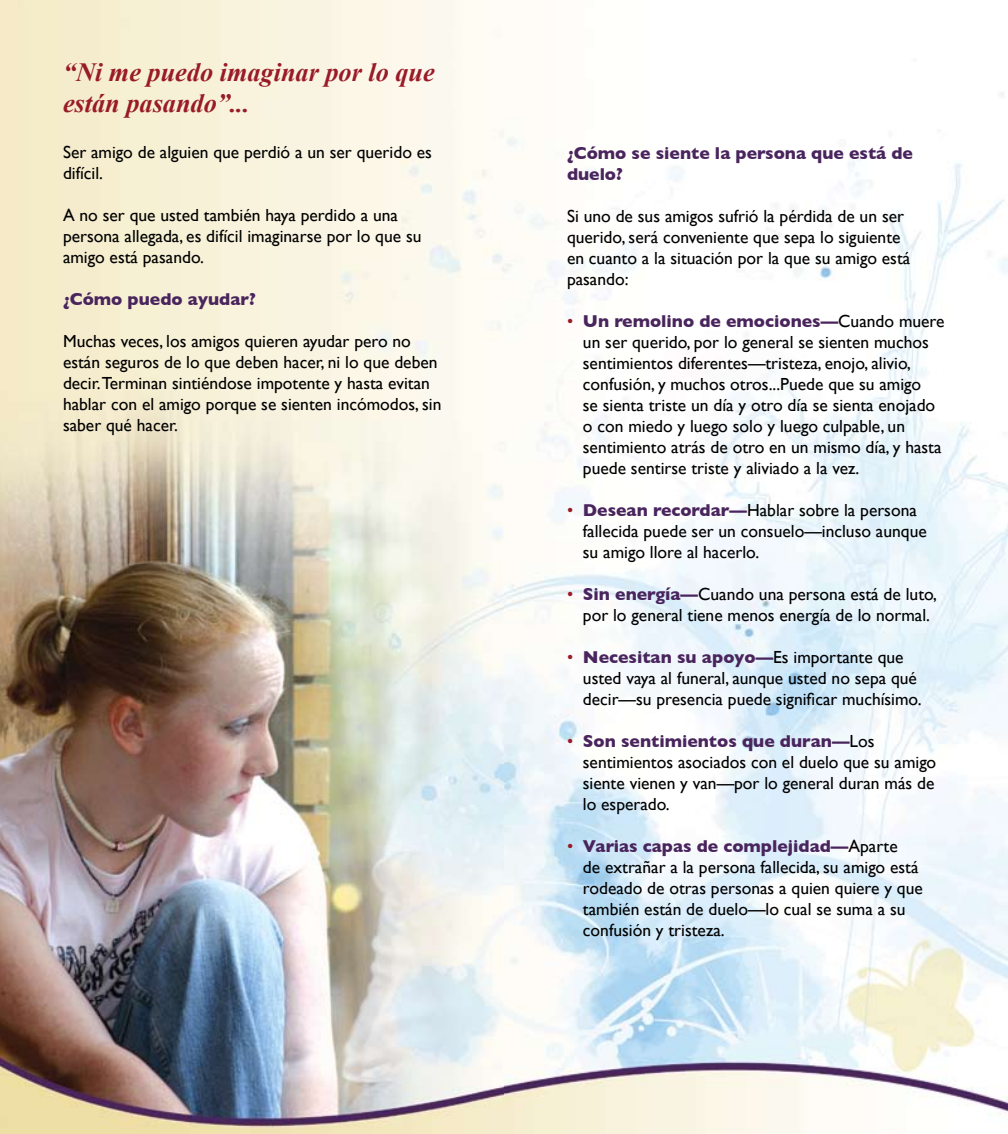
<style>
.page{position:relative;width:1008px;height:1134px;background:#fff}
.page>*{position:absolute;margin:0;border:0;box-sizing:border-box;transform-origin:0 0}
.t1{font:italic 700 26.25px/31.5px "Times New Roman";color:#991b27}
.t2{font:17.5px/21px "Gill Sans";color:#000}
.t3{font:700 17.5px/21px "Gill Sans";color:#49245d}
.s1{color:#991b27}
.s2{font-weight:700;color:#49245d}
</style>
<div class="page">
<img style="left:0;top:0;width:1008px;height:1134px">
<h1 class="t1" style="left:63px;top:56px;width:373px">“Ni me puedo imaginar por lo que están pasando”...</h1>
<p class="t2" style="left:63px;top:142px;width:370px">Ser amigo de alguien que perdió a un ser querido es difícil.</p>
<p class="t2" style="left:63px;top:205px;width:360px">A no ser que usted también haya perdido a una persona allegada, es difícil imaginarse por lo que su amigo está pasando.</p>
<p class="t3" style="left:63px;top:289px;width:195px">¿Cómo puedo ayudar?</p>
<p class="t2" style="left:63px;top:331px;width:380px">Muchas veces, los amigos quieren ayudar pero no están seguros de lo que deben hacer, ni lo que deben decir.Terminan sintiéndose impotente y hasta evitan hablar con el amigo porque se sienten incómodos, sin saber qué hacer.</p>
<p class="t3" style="left:567px;top:142px;width:348px">¿Cómo se siente la persona que está de duelo?</p>
<p class="t2" style="left:567px;top:205px;width:345px">Si uno de sus amigos sufrió la pérdida de un ser querido, será conveniente que sepa lo siguiente en cuanto a la situación por la que su amigo está pasando:</p>
<p class="t2" style="left:583px;top:310px;width:363px;text-indent:-16px"><span class="s1">•</span> <span class="s2">Un remolino de emociones—</span>Cuando muere un ser querido, por lo general se sienten muchos sentimientos diferentes—tristeza, enojo, alivio, confusión, y muchos otros...Puede que su amigo<br>se sienta triste un día y otro día se sienta enojado o con miedo y luego solo y luego culpable, un sentimiento atrás de otro en un mismo día, y hasta puede sentirse triste y aliviado a la vez.</p>
<p class="t2" style="left:583px;top:499px;width:345px;text-indent:-16px"><span class="s1">•</span> <span class="s2">Desean recordar—</span>Hablar sobre la persona fallecida puede ser un consuelo—incluso aunque su amigo llore al hacerlo.</p>
<p class="t2" style="left:567px;top:583px;width:372px;text-align:center"><span class="s1">•</span> <span class="s2">Sin energía—</span>Cuando una persona está de luto, por lo general tiene menos energía de lo normal.</p>
<p class="t2" style="left:583px;top:646px;width:340px;text-indent:-16px"><span class="s1">•</span> <span class="s2">Necesitan su apoyo—</span>Es importante que usted vaya al funeral, aunque usted no sepa qué decir—su presencia puede significar muchísimo.</p>
<p class="t2" style="left:583px;top:730px;width:355px;text-indent:-16px"><span class="s1">•</span> <span class="s2">Son sentimientos que duran—</span>Los sentimientos asociados con el duelo que su amigo siente vienen y van—por lo general duran más de lo esperado.</p>
<p class="t2" style="left:583px;top:835px;width:341px;text-indent:-16px"><span class="s1">•</span> <span class="s2">Varias capas de complejidad—</span>Aparte<br>de extrañar a la persona fallecida, su amigo está rodeado de otras personas a quien quiere y que también están de duelo—lo cual se suma a su confusión y tristeza.</p>
</div>
